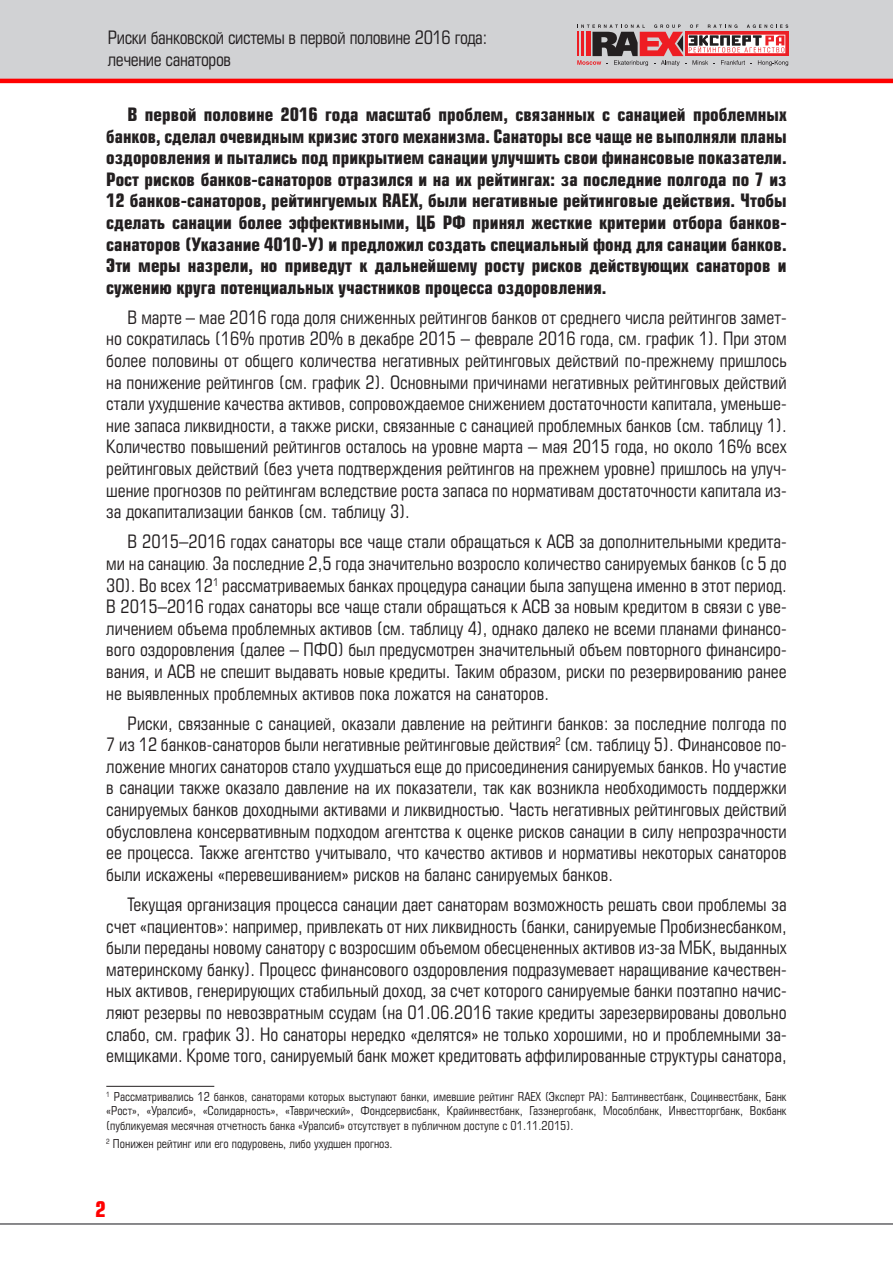
<style>
.page{position:relative;width:893px;height:1263px;background:#fff}
.page>*{position:absolute;margin:0;border:0;box-sizing:border-box;transform-origin:0 0}
.t1{font:700 21px "Europe Cond";color:#f00}
.text_body_nz{font:18px/21.6px "Europe Cond";color:#231f20;text-align:justify}
.text_body_nz-2{font:700 18px/21.6px "Europe Cond";color:#231f20;text-align:justify}
.text_body_nz-3{font:18px/21.6px "Europe Cond";letter-spacing:-.02em;color:#231f20}
.text_body_1abzac_nz{font:12px/14.4px "Europe Cond";color:#231f20;text-align:justify}
.s1{font-size:12px}
</style>
<div class="page">
<div style="left:0;top:0;width:893px;height:81px;background:#d1d2d4"></div>
<hr style="left:0;top:79px;width:893px;height:4px;background:#f00">
<hr style="left:0;top:1223px;width:893px;height:2px;background:#636366">
<svg style="left:577px;top:24px;width:211px;height:42px"></svg>
<hr style="left:106px;top:1086px;width:108px;height:1px;background:#231f20">
<p class="text_body_nz-3" style="left:108px;top:27px;width:381px">Риски банковской системы в первой половине 2016 года: лечение санаторов</p>
<p class="text_body_nz-2" style="left:106px;top:103px;width:682px;text-indent:21px">В первой половине 2016 года масштаб проблем, связанных c санацией проблемных банков, сделал очевидным кризис этого механизма. Санаторы все чаще не выполняли планы оздоровления и пытались под прикрытием санации улучшить свои финансовые показатели.<br>Рост рисков банков-санаторов отразился и на их рейтингах: за последние полгода по 7 из 12 банков-санаторов, рейтингуемых RAEX, были негативные рейтинговые действия. Чтобы сделать санации более эффективными, ЦБ РФ принял жесткие критерии отбора банков&shy;санаторов (Указание 4010-У) и предложил создать специальный фонд для санации банков.<br>Эти меры назрели, но приведут к дальнейшему росту рисков действующих санаторов и сужению круга потенциальных участников процесса оздоровления.</p>
<p class="text_body_nz" style="left:106px;top:306px;width:682px;text-indent:21px">В марте – мае 2016 года доля сниженных рейтингов банков от среднего числа рейтингов замет&shy;но сократилась (16% против 20% в декабре 2015 – феврале 2016 года, см. график 1). При этом более половины от общего количества негативных рейтинговых действий по-прежнему пришлось на понижение рейтингов (см. график 2). Основными причинами негативных рейтинговых действий стали ухудшение качества активов, сопровождаемое снижением достаточности капитала, уменьше&shy;ние запаса ликвидности, а также риски, связанные с санацией проблемных банков (см. таблицу 1).<br>Количество повышений рейтингов осталось на уровне марта – мая 2015 года, но около 16% всех рейтинговых действий (без учета подтверждения рейтингов на прежнем уровне) пришлось на улуч&shy;шение прогнозов по рейтингам вследствие роста запаса по нормативам достаточности капитала из&shy;за докапитализации банков (см. таблицу 3).</p>
<p class="text_body_nz" style="left:106px;top:531px;width:682px;text-indent:21px">В 2015–2016 годах санаторы все чаще стали обращаться к АСВ за дополнительными кредита&shy;ми на санацию<span class="s1">.</span> За последние 2,5 года значительно возросло количество санируемых банков (с 5 до 30). Во всех 12<sup>1</sup> рассматриваемых банках процедура санации была запущена именно в этот период.<br>В 2015–2016 годах санаторы все чаще стали обращаться к АСВ за новым кредитом в связи с уве&shy;личением объема проблемных активов (см. таблицу 4), однако далеко не всеми планами финансо&shy;вого оздоровления (далее – ПФО) был предусмотрен значительный объем повторного финансиро&shy;вания, и АСВ не спешит выдавать новые кредиты. Таким образом, риски по резервированию ранее не выявленных проблемных активов пока ложатся на санаторов.</p>
<p class="text_body_nz" style="left:106px;top:712px;width:682px;text-indent:21px">Риски, связанные с санацией, оказали давление на рейтинги банков: за последние полгода по 7 из 12 банков-санаторов были негативные рейтинговые действия<sup>2</sup> (см. таблицу 5). Финансовое по&shy;ложение многих санаторов стало ухудшаться еще до присоединения санируемых банков. Но участие в санации также оказало давление на их показатели, так как возникла необходимость поддержки санируемых банков доходными активами и ликвидностью. Часть негативных рейтинговых действий обусловлена консервативным подходом агентства к оценке рисков санации в силу непрозрачности ее процесса. Также агентство учитывало, что качество активов и нормативы некоторых санаторов были искажены «перевешиванием» рисков на баланс санируемых банков.</p>
<p class="text_body_nz" style="left:106px;top:893px;width:682px;text-indent:21px">Текущая организация процесса санации дает санаторам возможность решать свои проблемы за счет «пациентов»: например, привлекать от них ликвидность (банки, санируемые Пробизнесбанком, были переданы новому санатору с возросшим объемом обесцененных активов из-за МБК, выданных материнскому банку). Процесс финансового оздоровления подразумевает наращивание качествен&shy;ных активов, генерирующих стабильный доход, за счет которого санируемые банки поэтапно начис&shy;ляют резервы по невозвратным ссудам (на 01.06.2016 такие кредиты зарезервированы довольно слабо, см. график 3). Но санаторы нередко «делятся» не только хорошими, но и проблемными за&shy;емщиками. Кроме того, санируемый банк может кредитовать аффилированные структуры санатора,</p>
<p class="text_body_1abzac_nz" style="left:106px;top:1089px;width:682px"><sup>1</sup> Рассматривались 12 банков, санаторами которых выступают банки, имевшие рейтинг RAEX (Эксперт РА): Балтинвестбанк, Социнвестбанк, Банк «Рост», «Уралсиб», «Солидарность», «Таврический», Фондсервисбанк, Крайинвестбанк, Газэнергобанк, Мособлбанк, Инвестторгбанк, Вокбанк (публикуемая месячная отчетность банка «Уралсиб» отсутствует в публичном доступе с 01.11.2015).</p>
<p class="text_body_1abzac_nz" style="left:106px;top:1136px;width:288px"><sup>2</sup> Понижен рейтинг или его подуровень, либо ухудшен прогноз.</p>
<p class="t1" style="left:95px;top:1195px;width:12px">2</p>
</div>
